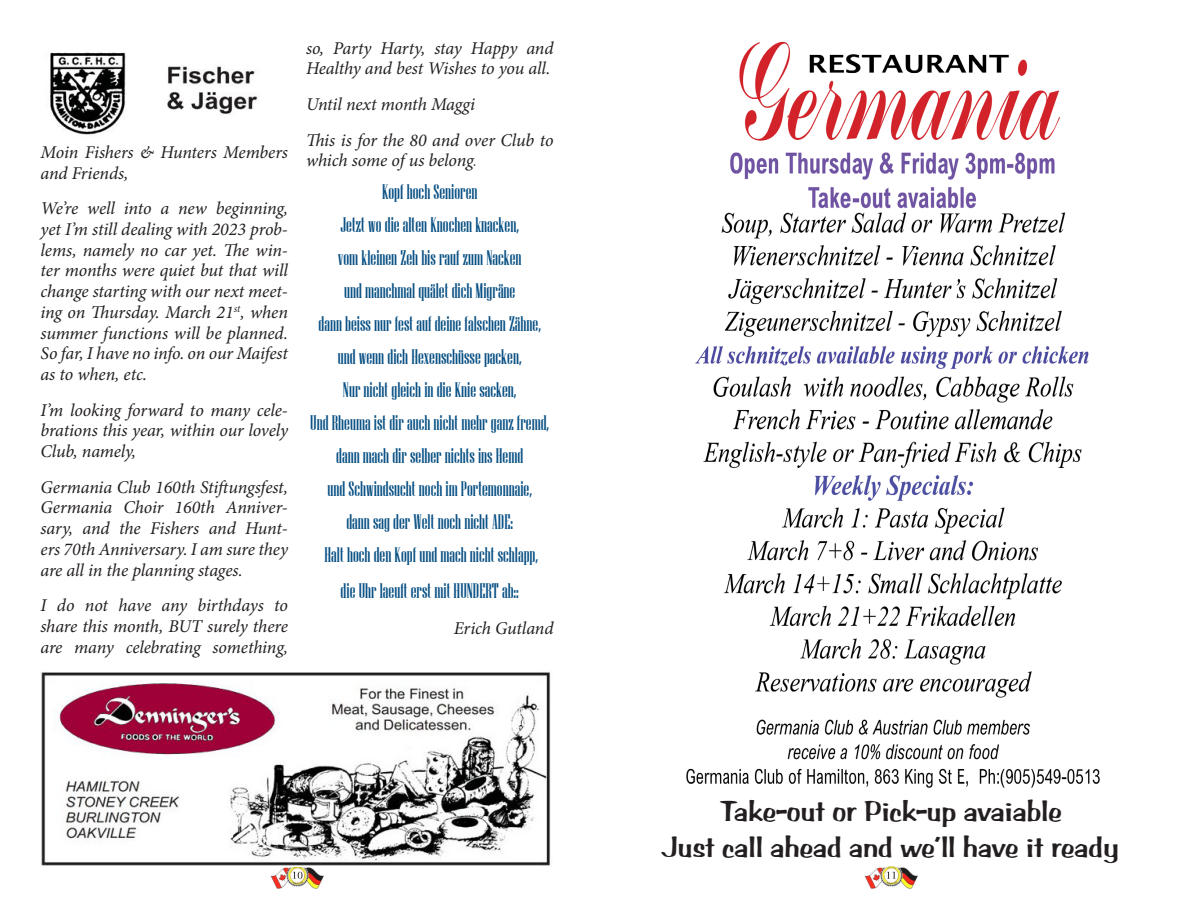
<style>
.page{position:relative;width:1188px;height:918px;background:#fff}
.page>*{position:absolute;margin:0;border:0;box-sizing:border-box;transform-origin:0 0}
.t1{font:30px "Arab Bru D";color:#231f20}
.t2{font:21px "Niagara Solid";color:#074f83}
.t3{font:italic 18px/20.7px "Minion Pro";letter-spacing:-.01em;color:#231f20;text-align:justify}
.s1{font-family:"Birch Std";font-style:normal}
</style>
<div class="page">
<img style="left:864px;top:866px;width:54px;height:23px">
<img style="left:270px;top:867px;width:54px;height:22px">
<img style="left:50px;top:52px;width:208px;height:83px">
<img style="left:41px;top:672px;width:510px;height:194px">
<img style="left:686px;top:41px;width:414px;height:747px">
<p class="t3" style="left:40px;top:142px;width:249px">Moin Fishers &amp; Hunters Members and Friends,</p>
<p class="t3" style="left:40px;top:198px;width:249px">We’re well into a new beginning, yet I’m still dealing with 2023 prob&shy;lems, namely no car yet. The win&shy;ter months were quiet but that will change starting with our next meet&shy;ing on Thursday. March 21<sup>st</sup>, when summer functions will be planned.<br>So far, I have no info. on our Maifest as to when, etc.</p>
<p class="t3" style="left:40px;top:400px;width:249px">I’m looking forward to many cele&shy;brations this year, within our lovely Club, namely,</p>
<p class="t3" style="left:40px;top:477px;width:249px">Germania Club 160th Stiftungsfest, Germania Choir 160th Anniver&shy;sary, and the Fishers and Hunt&shy;ers 70th Anniversary. I am sure they are all in the planning stages.</p>
<p class="t3" style="left:40px;top:595px;width:249px">I do not have any birthdays to share this month, BUT surely there are many celebrating something,</p>
<p class="t3" style="left:306px;top:37px;width:249px">so, Party Harty, stay Happy and<br>Healthy and best Wishes to you all.</p>
<p class="t3" style="left:306px;top:94px;width:171px">Until next month Maggi</p>
<p class="t3" style="left:306px;top:130px;width:249px">This is for the 80 and over Club to which some of us belong<span class="s1">.</span></p>
<p class="t2" style="left:382px;top:181px;width:97px">Kopf hoch Senioren</p>
<p class="t2" style="left:341px;top:214px;width:180px">Jetzt wo die alten Knochen knacken,</p>
<p class="t2" style="left:338px;top:247px;width:185px">vom kleinen Zeh bis rauf zum Nacken</p>
<p class="t2" style="left:344px;top:280px;width:173px">und manchmal quälet dich Migräne</p>
<p class="t2" style="left:319px;top:313px;width:224px">dann beiss nur fest auf deine falschen Zähne,</p>
<p class="t2" style="left:338px;top:346px;width:185px">und wenn dich Hexenschüsse packen,</p>
<p class="t2" style="left:343px;top:379px;width:175px">Nur nicht gleich in die Knie sacken,</p>
<p class="t2" style="left:310px;top:412px;width:241px">Und Rheuma ist dir auch nicht mehr ganz fremd,</p>
<p class="t2" style="left:336px;top:445px;width:189px">dann mach dir selber nichts ins Hemd</p>
<p class="t2" style="left:327px;top:478px;width:206px">und Schwindsucht noch im Portemonnaie,</p>
<p class="t2" style="left:346px;top:511px;width:168px">dann sag der Welt noch nicht ADE:</p>
<p class="t2" style="left:325px;top:544px;width:215px">Halt hoch den Kopf und mach nicht schlapp,</p>
<p class="t2" style="left:341px;top:580px;width:180px">die Uhr laeuft erst mit HUNDERT ab::</p>
<p class="t3" style="left:454px;top:618px;width:101px">Erich Gutland</p>
<p class="t1" style="left:720px;top:794px;width:343px">Take-out or Pick-up avaiable</p>
<p class="t1" style="left:663px;top:830px;width:457px">Just call ahead and we’ll have it ready</p>
</div>
